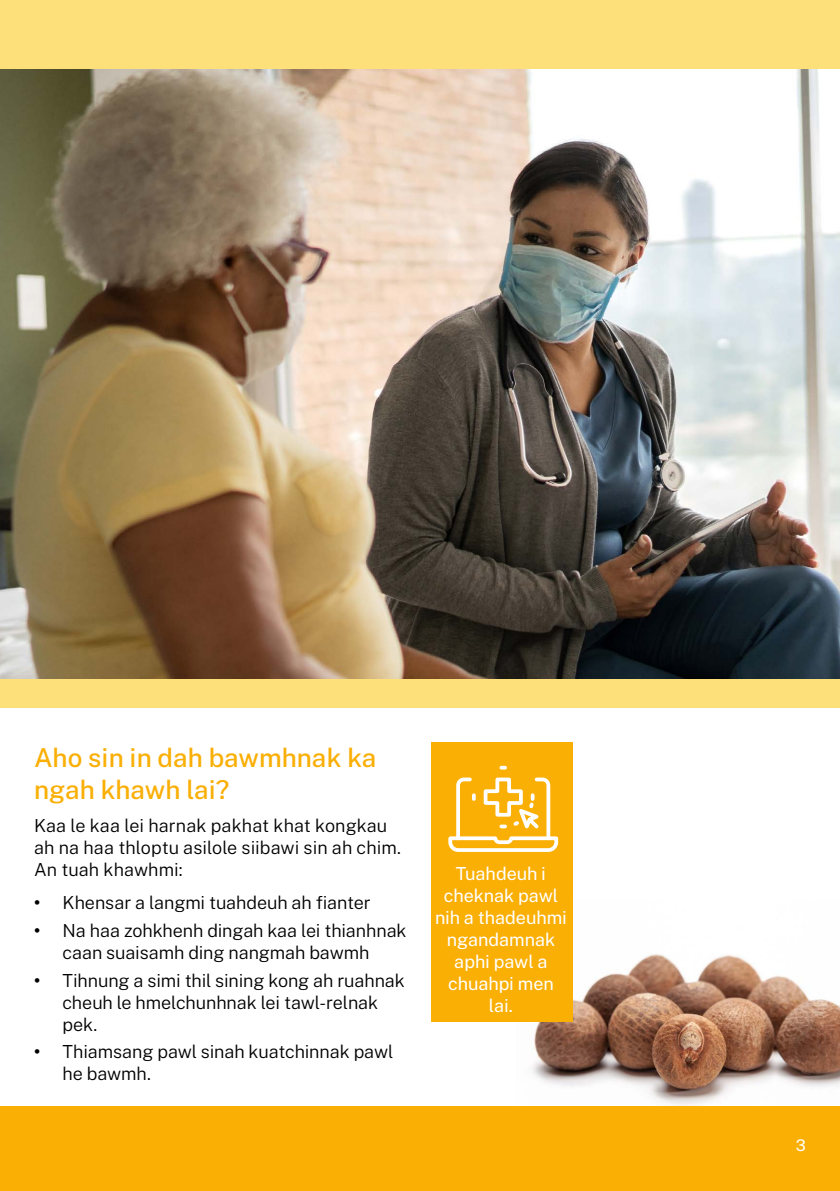
<style>
.page{position:relative;width:840px;height:1191px;background:#fff}
.page>*{position:absolute;margin:0;border:0;box-sizing:border-box;transform-origin:0 0}
.Heading_3__H3{font:500 26px/32px "Public Sans";color:#faaf05}
.Level_1_bullet{font:300 18px/22px "Public Sans";letter-spacing:-.005em;color:#000}
.Body{font:300 18px/22px "Public Sans";color:#000}
.Body__Reverse{font:18px/22px "Public Sans";letter-spacing:-.005em;color:#fff;text-align:center}
.t1{font:16px "Public Sans";color:#fff}
.s1{font-weight:700}
</style>
<div class="page">
<div style="left:0;top:1106px;width:839px;height:85px;background:#faaf05"></div>
<img style="left:516px;top:954px;width:323px;height:152px">
<img style="left:0;top:69px;width:839px;height:610px">
<div style="left:0;top:0;width:839px;height:69px;background:#fde079"></div>
<div style="left:431px;top:742px;width:142px;height:279px;background:#faaf05"></div>
<svg style="left:448px;top:765px;width:111px;height:87px"></svg>
<div style="left:0;top:679px;width:839px;height:28px;background:#fde079"></div>
<h3 class="Heading_3__H3" style="left:34px;top:739px;width:344px">Aho sin in dah bawmhnak ka ngah khawh lai?</h3>
<p class="Body" style="left:34px;top:813px;width:368px">Kaa le kaa lei harnak pakhat khat kongkau ah na haa thloptu asilole siibawi sin ah chim.<br>An tuah khawhmi:</p>
<p class="Level_1_bullet" style="left:34px;top:890px;width:338px"><span class="s1">•</span> Khensar a langmi tuahdeuh ah fianter</p>
<p class="Level_1_bullet" style="left:34px;top:918px;width:374px;text-align:center"><span class="s1">•</span> Na haa zohkhenh dingah kaa lei thianhnak caan suaisamh ding nangmah bawmh</p>
<p class="Level_1_bullet" style="left:62px;top:968px;width:344px;text-indent:-28px"><span class="s1">•</span> Tihnung a simi thil sining kong ah ruahnak cheuh le hmelchunhnak lei tawl-relnak pek.</p>
<p class="Level_1_bullet" style="left:62px;top:1039px;width:332px;text-indent:-28px"><span class="s1">•</span> Thiamsang pawl sinah kuatchinnak pawl he bawmh.</p>
<p class="Body__Reverse" style="left:435px;top:861px;width:133px">Tuahdeuh i cheknak pawl nih a thadeuhmi ngandamnak aphi pawl a chuahpi men lai.</p>
<p class="t1" style="left:795px;top:1134px;width:12px">3</p>
</div>
